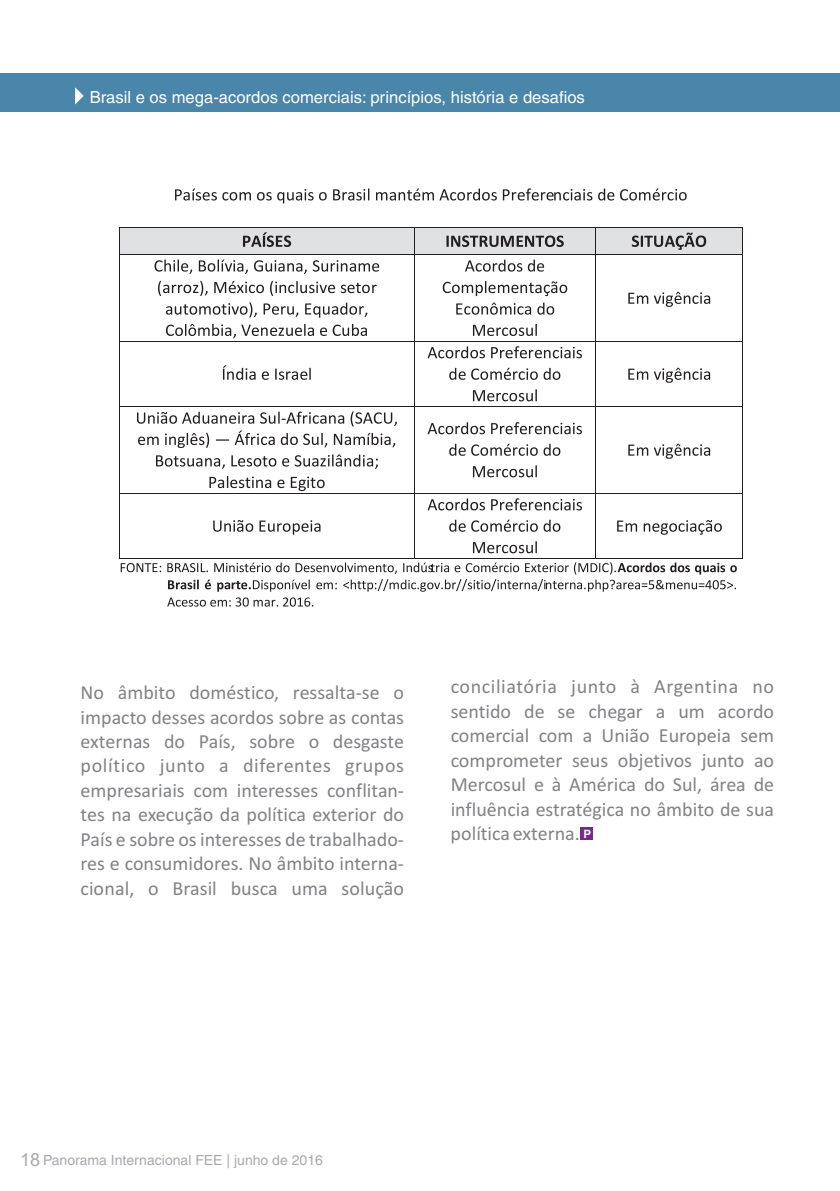
<style>
.page{position:relative;width:840px;height:1191px;background:#fff}
.page>*{position:absolute;margin:0;border:0;box-sizing:border-box;transform-origin:0 0}
.t1{font:20px/24.4px "Calibri";color:#808285;text-align:justify}
.t2{font:16.6px "Helvetica";color:#fff}
.t3{font:14px "Helvetica";color:#a8a9ad}
.s1{font-family:"Helvetica";font-weight:700;font-size:11.4px;color:#fff}
.s2{font-family:"Arial";font-size:18px}
</style>
<div class="page">
<svg style="left:175px;top:188px;width:511px;height:15px"></svg>
<div style="left:120px;top:228px;width:293px;height:26px;background:#e0e1e3"></div>
<svg style="left:243px;top:232px;width:48px;height:15px"></svg>
<div style="left:414px;top:228px;width:181px;height:26px;background:#e0e1e3"></div>
<svg style="left:446px;top:235px;width:117px;height:12px"></svg>
<div style="left:595px;top:228px;width:147px;height:26px;background:#e0e1e3"></div>
<svg style="left:631px;top:232px;width:74px;height:18px"></svg>
<hr style="left:120px;top:227px;width:293px;height:1px;background:#231f20">
<hr style="left:414px;top:227px;width:181px;height:1px;background:#231f20">
<hr style="left:595px;top:227px;width:147px;height:1px;background:#231f20">
<svg style="left:154px;top:259px;width:225px;height:15px"></svg>
<svg style="left:158px;top:281px;width:218px;height:15px"></svg>
<svg style="left:166px;top:302px;width:201px;height:16px"></svg>
<svg style="left:166px;top:324px;width:201px;height:14px"></svg>
<svg style="left:465px;top:260px;width:79px;height:12px"></svg>
<svg style="left:442px;top:281px;width:125px;height:15px"></svg>
<svg style="left:456px;top:302px;width:98px;height:13px"></svg>
<svg style="left:472px;top:324px;width:64px;height:12px"></svg>
<svg style="left:628px;top:292px;width:81px;height:15px"></svg>
<svg style="left:119px;top:227px;width:1px;height:28px"></svg>
<hr style="left:120px;top:254px;width:293px;height:1px;background:#231f20">
<svg style="left:413px;top:227px;width:1px;height:28px"></svg>
<hr style="left:414px;top:254px;width:181px;height:1px;background:#231f20">
<svg style="left:595px;top:228px;width:1px;height:26px"></svg>
<hr style="left:595px;top:254px;width:147px;height:1px;background:#231f20">
<svg style="left:742px;top:227px;width:1px;height:28px"></svg>
<hr style="left:119px;top:255px;width:1px;height:86px;background:#231f20">
<hr style="left:413px;top:255px;width:1px;height:86px;background:#231f20">
<hr style="left:595px;top:255px;width:1px;height:86px;background:#231f20">
<hr style="left:742px;top:255px;width:1px;height:86px;background:#231f20">
<svg style="left:223px;top:365px;width:87px;height:15px"></svg>
<svg style="left:427px;top:346px;width:154px;height:12px"></svg>
<svg style="left:449px;top:368px;width:111px;height:12px"></svg>
<svg style="left:472px;top:389px;width:64px;height:12px"></svg>
<svg style="left:628px;top:368px;width:81px;height:15px"></svg>
<hr style="left:120px;top:341px;width:293px;height:1px;background:#231f20">
<hr style="left:414px;top:341px;width:181px;height:1px;background:#231f20">
<hr style="left:595px;top:341px;width:147px;height:1px;background:#231f20">
<hr style="left:119px;top:341px;width:1px;height:65px;background:#231f20">
<hr style="left:413px;top:341px;width:1px;height:65px;background:#231f20">
<hr style="left:595px;top:341px;width:1px;height:65px;background:#231f20">
<hr style="left:742px;top:341px;width:1px;height:65px;background:#231f20">
<svg style="left:137px;top:411px;width:259px;height:37px"></svg>
<svg style="left:156px;top:454px;width:221px;height:15px"></svg>
<svg style="left:209px;top:476px;width:115px;height:15px"></svg>
<svg style="left:427px;top:422px;width:154px;height:12px"></svg>
<svg style="left:449px;top:444px;width:111px;height:12px"></svg>
<svg style="left:472px;top:465px;width:64px;height:12px"></svg>
<svg style="left:628px;top:444px;width:81px;height:15px"></svg>
<hr style="left:120px;top:406px;width:293px;height:1px;background:#231f20">
<hr style="left:414px;top:406px;width:181px;height:1px;background:#231f20">
<hr style="left:595px;top:406px;width:147px;height:1px;background:#231f20">
<hr style="left:119px;top:407px;width:1px;height:86px;background:#231f20">
<hr style="left:413px;top:407px;width:1px;height:86px;background:#231f20">
<hr style="left:595px;top:407px;width:1px;height:86px;background:#231f20">
<hr style="left:742px;top:407px;width:1px;height:86px;background:#231f20">
<svg style="left:213px;top:520px;width:107px;height:15px"></svg>
<svg style="left:427px;top:498px;width:154px;height:12px"></svg>
<svg style="left:449px;top:519px;width:111px;height:13px"></svg>
<svg style="left:617px;top:520px;width:104px;height:15px"></svg>
<hr style="left:120px;top:493px;width:293px;height:1px;background:#231f20">
<hr style="left:414px;top:493px;width:181px;height:1px;background:#231f20">
<hr style="left:595px;top:493px;width:147px;height:1px;background:#231f20">
<hr style="left:119px;top:493px;width:1px;height:65px;background:#231f20">
<hr style="left:413px;top:493px;width:1px;height:65px;background:#231f20">
<hr style="left:595px;top:493px;width:1px;height:65px;background:#231f20">
<hr style="left:595px;top:558px;width:147px;height:1px;background:#231f20">
<hr style="left:742px;top:493px;width:1px;height:65px;background:#231f20">
<svg style="left:119px;top:541px;width:617px;height:65px"></svg>
<div style="left:0;top:73px;width:839px;height:39px;background:#4a85aa"></div>
<svg style="left:75px;top:87px;width:9px;height:17px"></svg>
<div style="left:580px;top:827px;width:13px;height:13px;background:#782a8c"></div>
<p class="t2" style="left:90px;top:90px;width:496px">Brasil e os mega-acordos comerciais: princípios, história e desafios</p>
<p class="t1" style="left:80px;top:682px;width:325px">No âmbito doméstico, ressalta-se o impacto desses acordos sobre as contas externas do País, sobre o desgaste político junto a diferentes grupos empresariais com interesses conflitan&shy;tes na execução da política exterior do País e sobre os interesses de trabalhado&shy;res e consumidores. No âmbito interna&shy;cional, o Brasil busca uma solução</p>
<p class="t1" style="left:450px;top:676px;width:325px">conciliatória junto à Argentina no sentido de se chegar a um acordo comercial com a União Europeia sem comprometer seus objetivos junto ao Mercosul e à América do Sul, área de influência estratégica no âmbito de sua política externa. <span class="s1">P</span></p>
<p class="t3" style="left:20px;top:1154px;width:304px"><span class="s2">18</span> Panorama Internacional FEE | junho de 2016</p>
</div>
